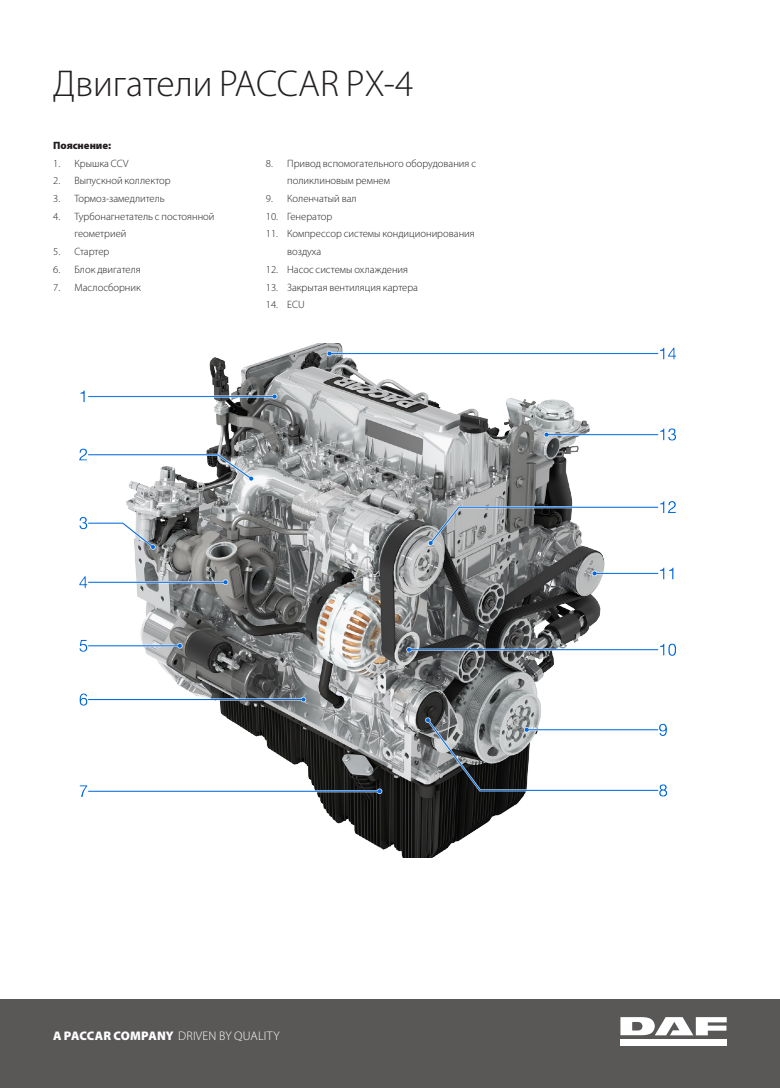
<style>
.page{position:relative;width:780px;height:1088px;background:#fff}
.page>*{position:absolute;margin:0;border:0;box-sizing:border-box;transform-origin:0 0}
._02_Chapeau{font:300 37.5px "Myriad Pro";color:#231f20}
._03_Intro{font:300 12.5px "Myriad Pro";letter-spacing:.02em;color:#fff}
._04_Tekst{font:300 10.62px/17.8px "Myriad Pro";color:#231f20}
._04_Tekst-2{font:900 10.62px "Myriad Pro";color:#231f20}
.s1{font-weight:900}
</style>
<div class="page">
<img style="left:79px;top:344px;width:598px;height:513px">
<div style="left:0;top:999px;width:780px;height:89px;background:#5a5757"></div>
<div style="left:620px;top:1039px;width:106px;height:7px;background:#fff"></div>
<svg style="left:620px;top:1017px;width:106px;height:18px"></svg>
<p class="_02_Chapeau" style="left:53px;top:63px;width:362px">Двигатели PACCAR PX-4</p>
<p class="_04_Tekst-2" style="left:53px;top:139px;width:60px">Пояснение:</p>
<p class="_04_Tekst" style="left:53px;top:154px;width:77px">1. Крышка CCV</p>
<p class="_04_Tekst" style="left:53px;top:172px;width:119px">2. Выпускной коллектор</p>
<p class="_04_Tekst" style="left:53px;top:190px;width:113px">3. Тормоз-замедлитель</p>
<p class="_04_Tekst" style="left:74px;top:207px;width:142px;text-indent:-21px">4. Турбонагнетатель с постоянной геометрией</p>
<p class="_04_Tekst" style="left:53px;top:243px;width:58px">5. Стартер</p>
<p class="_04_Tekst" style="left:53px;top:261px;width:89px">6. Блок двигателя</p>
<p class="_04_Tekst" style="left:53px;top:278px;width:89px">7. Маслосборник</p>
<p class="_04_Tekst" style="left:287px;top:154px;width:190px;text-indent:-21px">8. Привод вспомогательного оборудования с поликлиновым ремнем</p>
<p class="_04_Tekst" style="left:266px;top:190px;width:92px">9. Коленчатый вал</p>
<p class="_04_Tekst" style="left:266px;top:207px;width:68px">10. Генератор</p>
<p class="_04_Tekst" style="left:287px;top:225px;width:189px;text-indent:-21px">11. Компрессор системы кондиционирования воздуха</p>
<p class="_04_Tekst" style="left:266px;top:261px;width:144px">12. Насос системы охлаждения</p>
<p class="_04_Tekst" style="left:266px;top:278px;width:154px">13. Закрытая вентиляция картера</p>
<p class="_04_Tekst" style="left:266px;top:296px;width:40px">14. ECU</p>
<p class="_03_Intro" style="left:53px;top:1028px;width:228px"><span class="s1">A PACCAR COMPANY</span> DRIVEN BY QUALITY</p>
</div>
